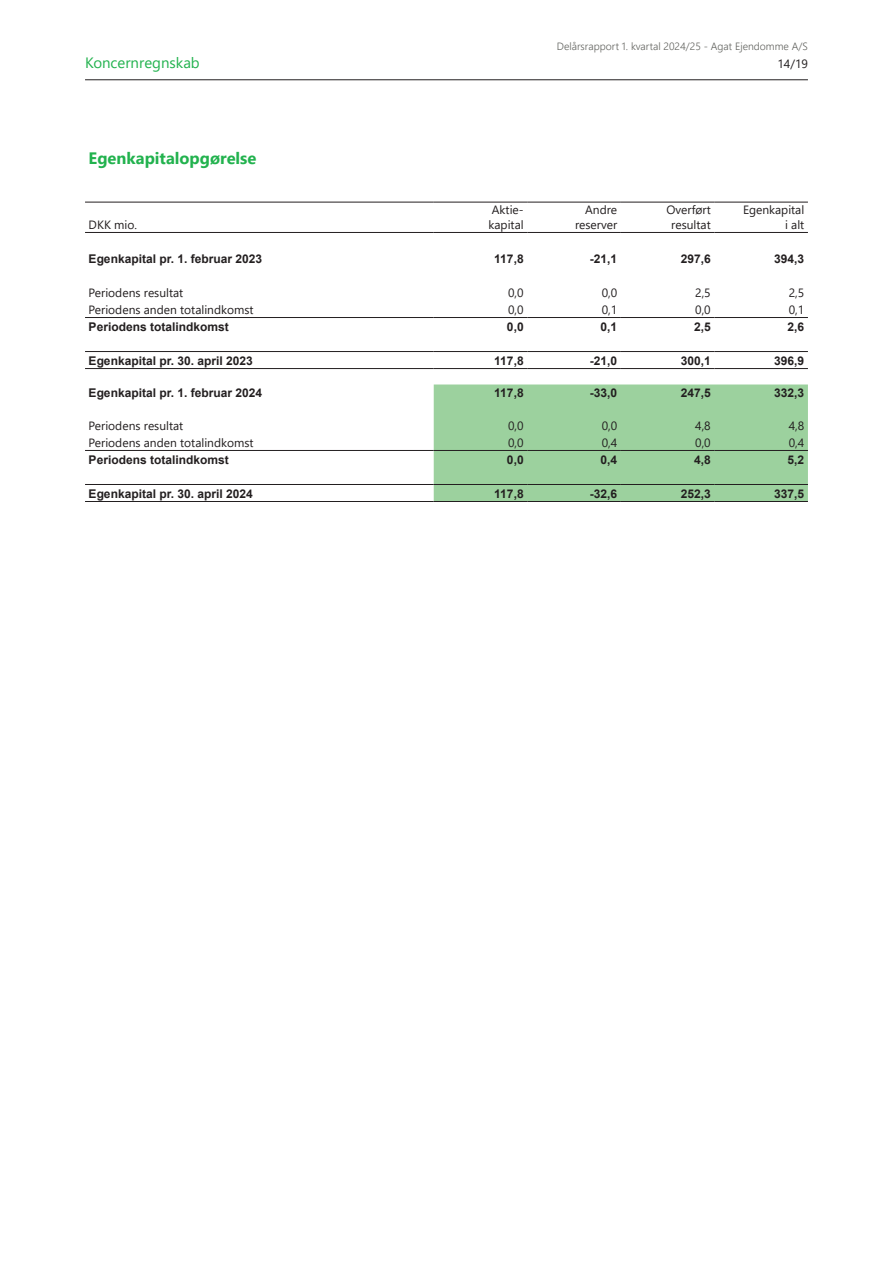
<style>
.page{position:relative;width:893px;height:1263px;background:#fff}
.page>*{position:absolute;margin:0;border:0;box-sizing:border-box;transform-origin:0 0}
.Heading_1{font:700 16.5px "Segoe UI";color:#22b24e}
.t1{font:15px "Segoe UI";color:#22b24e}
.Tabel_højrestillet_f{font:700 12px "Arial";color:#231f20}
.Tabel_højrestillet{font:12px "Segoe UI";color:#231f20}
.Tabel_venstrestillet{font:12px "Segoe UI";color:#231f20}
.t2{font:300 10.5px "Segoe UI";color:#60615d}
</style>
<div class="page">
<hr style="left:85px;top:79px;width:723px;height:1px;background:#231f20">
<div style="left:434px;top:384px;width:374px;height:117px;background:#9cd19e"></div>
<hr style="left:85px;top:202px;width:349px;height:1px;background:#231f20">
<hr style="left:434px;top:202px;width:93px;height:1px;background:#231f20">
<hr style="left:527px;top:202px;width:94px;height:1px;background:#231f20">
<hr style="left:621px;top:202px;width:93px;height:1px;background:#231f20">
<hr style="left:714px;top:202px;width:94px;height:1px;background:#231f20">
<hr style="left:85px;top:232px;width:349px;height:1px;background:#231f20">
<hr style="left:434px;top:232px;width:93px;height:1px;background:#231f20">
<hr style="left:527px;top:232px;width:94px;height:1px;background:#231f20">
<hr style="left:621px;top:232px;width:93px;height:1px;background:#231f20">
<hr style="left:714px;top:232px;width:94px;height:1px;background:#231f20">
<hr style="left:85px;top:351px;width:349px;height:1px;background:#231f20">
<hr style="left:434px;top:351px;width:93px;height:1px;background:#231f20">
<hr style="left:527px;top:351px;width:94px;height:1px;background:#231f20">
<hr style="left:621px;top:351px;width:93px;height:1px;background:#231f20">
<hr style="left:714px;top:351px;width:94px;height:1px;background:#231f20">
<hr style="left:85px;top:450px;width:349px;height:1px;background:#231f20">
<hr style="left:434px;top:450px;width:93px;height:1px;background:#231f20">
<hr style="left:527px;top:450px;width:94px;height:1px;background:#231f20">
<hr style="left:621px;top:450px;width:93px;height:1px;background:#231f20">
<hr style="left:714px;top:450px;width:94px;height:1px;background:#231f20">
<hr style="left:85px;top:317px;width:349px;height:1px;background:#231f20">
<hr style="left:434px;top:317px;width:93px;height:1px;background:#231f20">
<hr style="left:527px;top:317px;width:94px;height:1px;background:#231f20">
<hr style="left:621px;top:317px;width:93px;height:1px;background:#231f20">
<hr style="left:714px;top:317px;width:94px;height:1px;background:#231f20">
<hr style="left:85px;top:484px;width:349px;height:1px;background:#231f20">
<hr style="left:434px;top:484px;width:93px;height:1px;background:#231f20">
<hr style="left:527px;top:484px;width:94px;height:1px;background:#231f20">
<hr style="left:621px;top:484px;width:93px;height:1px;background:#231f20">
<hr style="left:714px;top:484px;width:94px;height:1px;background:#231f20">
<hr style="left:85px;top:368px;width:349px;height:1px;background:#231f20">
<hr style="left:434px;top:368px;width:93px;height:1px;background:#231f20">
<hr style="left:527px;top:368px;width:94px;height:1px;background:#231f20">
<hr style="left:621px;top:368px;width:93px;height:1px;background:#231f20">
<hr style="left:714px;top:368px;width:94px;height:1px;background:#231f20">
<hr style="left:85px;top:501px;width:349px;height:1px;background:#231f20">
<hr style="left:434px;top:501px;width:93px;height:1px;background:#231f20">
<hr style="left:527px;top:501px;width:94px;height:1px;background:#231f20">
<hr style="left:621px;top:501px;width:93px;height:1px;background:#231f20">
<hr style="left:714px;top:501px;width:94px;height:1px;background:#231f20">
<p class="t1" style="left:85px;top:49px;width:116px">Koncernregnskab</p>
<p class="Heading_1" style="left:89px;top:143px;width:169px">Egenkapitalopgørelse</p>
<p class="Tabel_venstrestillet" style="left:89px;top:213px;width:50px">DKK mio.</p>
<p class="t2" style="left:557px;top:36px;width:253px">Delårsrapport 1. kvartal 2024/25 - Agat Ejendomme A/S</p>
<p class="Tabel_venstrestillet" style="left:777px;top:52px;width:32px">14/19</p>
<p class="Tabel_højrestillet" style="left:492px;top:199px;width:33px">Aktie-</p>
<p class="Tabel_højrestillet" style="left:489px;top:213px;width:37px">kapital</p>
<p class="Tabel_højrestillet" style="left:585px;top:199px;width:34px">Andre</p>
<p class="Tabel_højrestillet" style="left:575px;top:213px;width:44px">reserver</p>
<p class="Tabel_højrestillet" style="left:666px;top:199px;width:46px">Overført</p>
<p class="Tabel_højrestillet" style="left:671px;top:213px;width:41px">resultat</p>
<p class="Tabel_højrestillet" style="left:743px;top:199px;width:63px">Egenkapital</p>
<p class="Tabel_højrestillet" style="left:785px;top:213px;width:21px">i alt</p>
<p class="Tabel_højrestillet_f" style="left:89px;top:250px;width:175px">Egenkapital pr. 1. februar 2023</p>
<p class="Tabel_højrestillet_f" style="left:494px;top:250px;width:31px">117,8</p>
<p class="Tabel_højrestillet_f" style="left:590px;top:250px;width:29px">-21,1</p>
<p class="Tabel_højrestillet_f" style="left:681px;top:250px;width:32px">297,6</p>
<p class="Tabel_højrestillet_f" style="left:774px;top:250px;width:32px">394,3</p>
<p class="Tabel_venstrestillet" style="left:89px;top:281px;width:96px">Periodens resultat</p>
<p class="Tabel_højrestillet" style="left:508px;top:281px;width:17px">0,0</p>
<p class="Tabel_højrestillet" style="left:602px;top:281px;width:17px">0,0</p>
<p class="Tabel_højrestillet" style="left:695px;top:281px;width:17px">2,5</p>
<p class="Tabel_højrestillet" style="left:789px;top:281px;width:17px">2,5</p>
<p class="Tabel_venstrestillet" style="left:89px;top:298px;width:166px">Periodens anden totalindkomst</p>
<p class="Tabel_højrestillet" style="left:508px;top:298px;width:17px">0,0</p>
<p class="Tabel_højrestillet" style="left:602px;top:298px;width:17px">0,1</p>
<p class="Tabel_højrestillet" style="left:695px;top:298px;width:17px">0,0</p>
<p class="Tabel_højrestillet" style="left:789px;top:298px;width:17px">0,1</p>
<p class="Tabel_højrestillet_f" style="left:89px;top:318px;width:142px">Periodens totalindkomst</p>
<p class="Tabel_højrestillet_f" style="left:507px;top:318px;width:18px">0,0</p>
<p class="Tabel_højrestillet_f" style="left:600px;top:318px;width:18px">0,1</p>
<p class="Tabel_højrestillet_f" style="left:694px;top:318px;width:18px">2,5</p>
<p class="Tabel_højrestillet_f" style="left:788px;top:318px;width:18px">2,6</p>
<p class="Tabel_højrestillet_f" style="left:89px;top:352px;width:166px">Egenkapital pr. 30. april 2023</p>
<p class="Tabel_højrestillet_f" style="left:494px;top:352px;width:31px">117,8</p>
<p class="Tabel_højrestillet_f" style="left:590px;top:352px;width:29px">-21,0</p>
<p class="Tabel_højrestillet_f" style="left:681px;top:352px;width:32px">300,1</p>
<p class="Tabel_højrestillet_f" style="left:774px;top:352px;width:32px">396,9</p>
<p class="Tabel_højrestillet_f" style="left:89px;top:384px;width:175px">Egenkapital pr. 1. februar 2024</p>
<p class="Tabel_højrestillet_f" style="left:494px;top:384px;width:31px">117,8</p>
<p class="Tabel_højrestillet_f" style="left:590px;top:384px;width:29px">-33,0</p>
<p class="Tabel_højrestillet_f" style="left:681px;top:384px;width:32px">247,5</p>
<p class="Tabel_højrestillet_f" style="left:774px;top:384px;width:32px">332,3</p>
<p class="Tabel_venstrestillet" style="left:89px;top:414px;width:96px">Periodens resultat</p>
<p class="Tabel_højrestillet" style="left:508px;top:414px;width:17px">0,0</p>
<p class="Tabel_højrestillet" style="left:602px;top:414px;width:17px">0,0</p>
<p class="Tabel_højrestillet" style="left:695px;top:414px;width:17px">4,8</p>
<p class="Tabel_højrestillet" style="left:789px;top:414px;width:17px">4,8</p>
<p class="Tabel_venstrestillet" style="left:89px;top:431px;width:166px">Periodens anden totalindkomst</p>
<p class="Tabel_højrestillet" style="left:508px;top:431px;width:17px">0,0</p>
<p class="Tabel_højrestillet" style="left:602px;top:431px;width:17px">0,4</p>
<p class="Tabel_højrestillet" style="left:695px;top:431px;width:17px">0,0</p>
<p class="Tabel_højrestillet" style="left:789px;top:431px;width:17px">0,4</p>
<p class="Tabel_højrestillet_f" style="left:89px;top:451px;width:142px">Periodens totalindkomst</p>
<p class="Tabel_højrestillet_f" style="left:507px;top:451px;width:18px">0,0</p>
<p class="Tabel_højrestillet_f" style="left:600px;top:451px;width:18px">0,4</p>
<p class="Tabel_højrestillet_f" style="left:694px;top:451px;width:18px">4,8</p>
<p class="Tabel_højrestillet_f" style="left:788px;top:451px;width:18px">5,2</p>
<p class="Tabel_højrestillet_f" style="left:89px;top:485px;width:166px">Egenkapital pr. 30. april 2024</p>
<p class="Tabel_højrestillet_f" style="left:494px;top:485px;width:31px">117,8</p>
<p class="Tabel_højrestillet_f" style="left:590px;top:485px;width:29px">-32,6</p>
<p class="Tabel_højrestillet_f" style="left:681px;top:485px;width:32px">252,3</p>
<p class="Tabel_højrestillet_f" style="left:774px;top:485px;width:32px">337,5</p>
</div>
